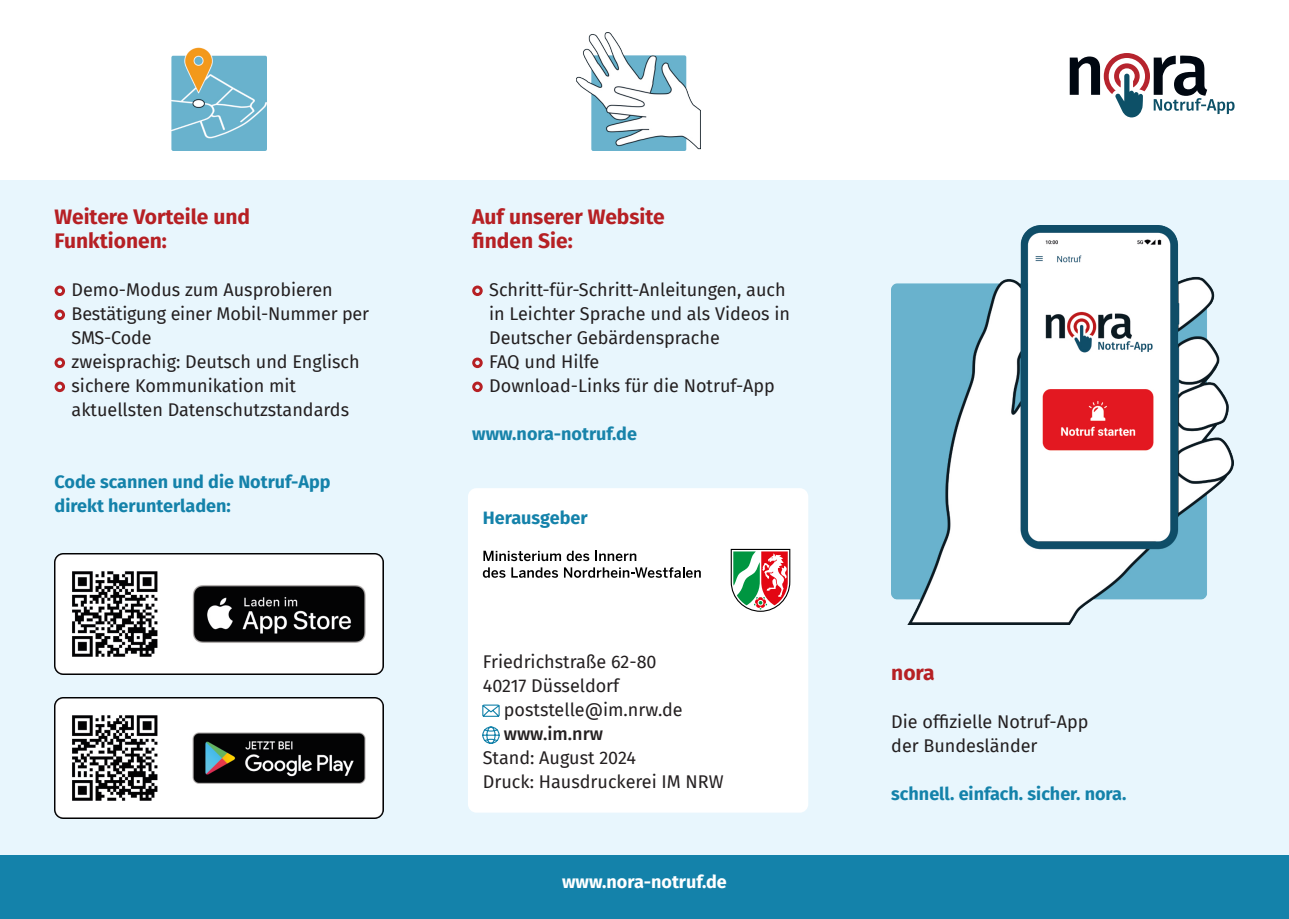
<style>
.page{position:relative;width:1289px;height:919px;background:#fff}
.page>*{position:absolute;margin:0;border:0;box-sizing:border-box;transform-origin:0 0}
.t1{font:700 21px/24px "Fira Sans";color:#b62024}
.t2{font:18px/24px "Fira Sans";color:#231f20}
.t3{font:700 18px/24px "Fira Sans";color:#1482aa}
.t4{font:700 18px "Fira Sans";color:#fff}
.t5{font:700 18px "Fira Sans";color:#1883aa}
.t6{font:500 18px "Fira Sans";color:#231f20}
</style>
<div class="page">
<div style="left:0;top:181px;width:1288px;height:737px;background:#e8f6fd"></div>
<div style="left:0;top:855px;width:1288px;height:63px;background:#1482aa"></div>
<svg style="left:1069px;top:53px;width:165px;height:64px"></svg>
<img style="left:891px;top:225px;width:342px;height:399px">
<img style="left:576px;top:33px;width:124px;height:117px">
<svg style="left:472px;top:285px;width:10px;height:11px"></svg>
<svg style="left:472px;top:357px;width:10px;height:11px"></svg>
<svg style="left:472px;top:381px;width:10px;height:11px"></svg>
<div style="left:468px;top:488px;width:340px;height:324px;background:#fff;border-radius:8px"></div>
<svg style="left:482px;top:704px;width:18px;height:13px"></svg>
<svg style="left:482px;top:726px;width:18px;height:18px"></svg>
<svg style="left:730px;top:549px;width:60px;height:62px"></svg>
<svg style="left:483px;top:550px;width:106px;height:11px"></svg>
<svg style="left:595px;top:550px;width:41px;height:11px"></svg>
<svg style="left:483px;top:567px;width:22px;height:10px"></svg>
<svg style="left:511px;top:567px;width:47px;height:10px"></svg>
<svg style="left:564px;top:567px;width:136px;height:10px"></svg>
<img style="left:172px;top:47px;width:94px;height:103px">
<img style="left:55px;top:697px;width:328px;height:121px">
<img style="left:55px;top:553px;width:328px;height:122px">
<svg style="left:55px;top:285px;width:10px;height:11px"></svg>
<svg style="left:55px;top:309px;width:10px;height:11px"></svg>
<svg style="left:55px;top:357px;width:10px;height:11px"></svg>
<svg style="left:55px;top:381px;width:10px;height:11px"></svg>
<p class="t1" style="left:55px;top:205px;width:197px">Weitere Vorteile und<br>Funktionen:</p>
<p class="t2" style="left:72px;top:278px;width:299px">Demo-Modus zum Ausprobieren<br>Bestätigung einer Mobil-Nummer per<br>SMS-Code<br>zweisprachig: Deutsch und Englisch sichere Kommunikation mit aktuellsten Datenschutzstandards</p>
<p class="t3" style="left:55px;top:470px;width:277px">Code scannen und die Notruf-App direkt herunterladen:</p>
<p class="t1" style="left:472px;top:205px;width:194px">Auf unserer Website finden Sie:</p>
<p class="t2" style="left:489px;top:278px;width:302px">Schritt-für-Schritt-Anleitungen, auch in Leichter Sprache und als Videos in<br>Deutscher Gebärdensprache<br>FAQ und Hilfe<br>Download-Links für die Notruf-App</p>
<p class="t5" style="left:472px;top:423px;width:166px">www.nora-notruf.de</p>
<p class="t3" style="left:483px;top:506px;width:106px">Herausgeber</p>
<p class="t2" style="left:483px;top:650px;width:175px">Friedrichstraße 62-80<br>40217 Düsseldorf</p>
<p class="t2" style="left:504px;top:698px;width:180px">poststelle@im.nrw.de</p>
<p class="t6" style="left:504px;top:723px;width:101px">www.im.nrw</p>
<p class="t2" style="left:483px;top:746px;width:242px">Stand: August 2024<br>Druck: Hausdruckerei IM NRW</p>
<p class="t4" style="left:562px;top:870px;width:166px">www.nora-notruf.de</p>
<p class="t1" style="left:891px;top:661px;width:45px">nora</p>
<p class="t2" style="left:891px;top:710px;width:199px">Die offizielle Notruf-App der Bundesländer</p>
<p class="t3" style="left:891px;top:782px;width:237px">schnell. einfach. sicher. nora.</p>
</div>
